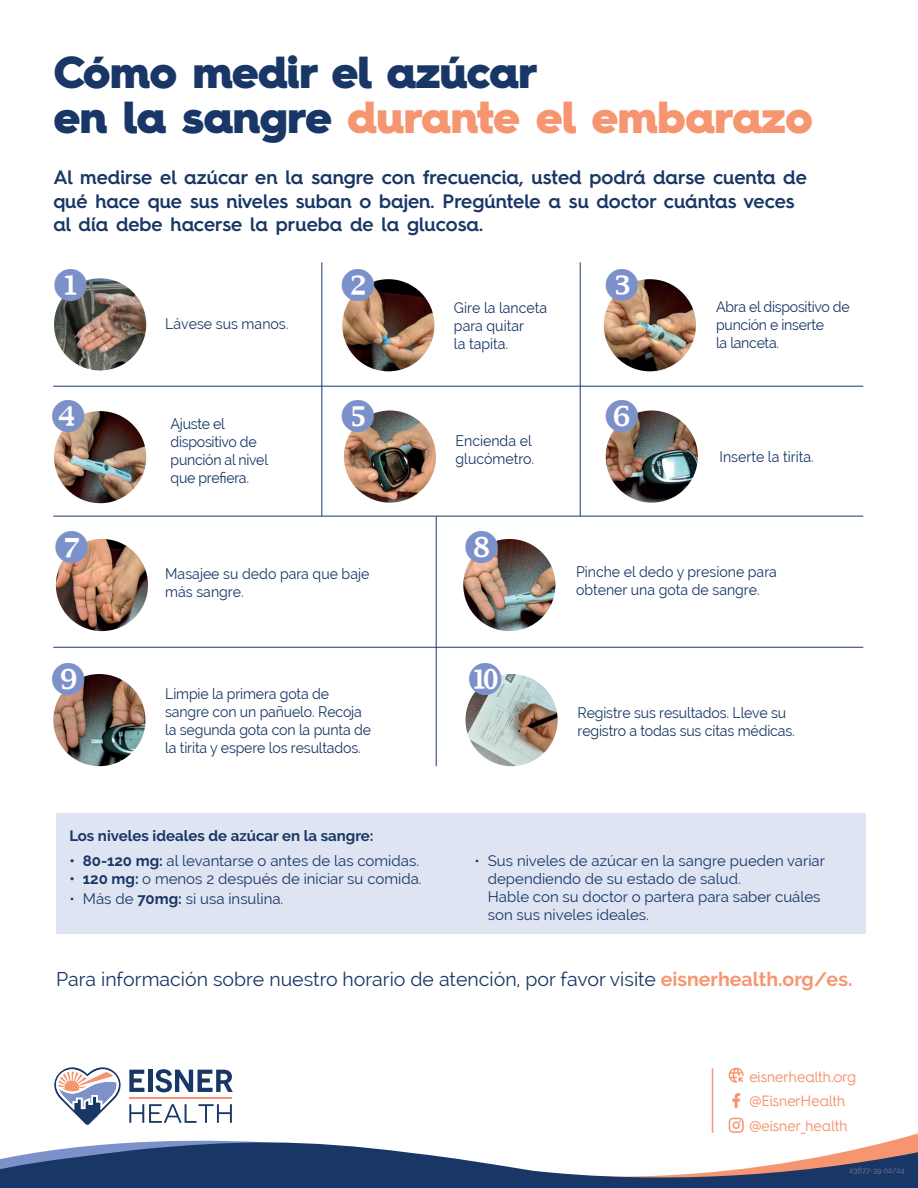
<style>
.page{position:relative;width:918px;height:1188px;background:#fff}
.page>*{position:absolute;margin:0;border:0;box-sizing:border-box;transform-origin:0 0}
.t1{font:900 45px/45px "Hurme Geometric Sans 4";letter-spacing:-.02em;color:#193766}
.t2{font:600 19.5px/23.4px "Hurme Geometric Sans 4";color:#193766}
.t3{font:19.5px "Raleway";color:#193766}
.t4{font:15px/18px "Raleway";color:#193766;scale:.94 1}
.t5{font:15px/18px "Raleway";color:#193766}
.t6{font:15px/18px "Raleway";letter-spacing:-.02em;color:#193766;scale:.94 1}
.t7{font:15px "Hurme Geometric Sans 4";color:#f69571}
.t8{font:700 15px "Raleway";color:#193766}
.t9{font:7.5px "Raleway";color:#7d7e9d}
.s1{color:#f69671}
.s2{font-weight:700}
.s3{font-weight:700;color:#f69671}
</style>
<div class="page">
<div style="left:56px;top:813px;width:810px;height:121px;background:#dfe4f2"></div>
<svg style="left:396px;top:1151px;width:49px;height:37px;background:#2b4772"></svg>
<svg style="left:0;top:1067px;width:396px;height:121px"></svg>
<svg style="left:445px;top:1118px;width:473px;height:70px"></svg>
<svg style="left:732px;top:1093px;width:8px;height:15px"></svg>
<svg style="left:729px;top:1068px;width:14px;height:15px"></svg>
<hr style="left:712px;top:1068px;width:1px;height:65px;background:#f69571">
<img style="left:54px;top:278px;width:92px;height:92px;border-radius:46px">
<img style="left:604px;top:279px;width:92px;height:92px;border-radius:46px">
<img style="left:463px;top:539px;width:92px;height:92px;border-radius:46px">
<img style="left:344px;top:411px;width:92px;height:92px;border-radius:46px">
<img style="left:606px;top:411px;width:92px;height:92px;border-radius:46px">
<img style="left:54px;top:411px;width:92px;height:92px;border-radius:46px">
<img style="left:53px;top:674px;width:92px;height:92px;border-radius:46px">
<hr style="left:322px;top:262px;width:1px;height:254px;background:#193766">
<hr style="left:436px;top:516px;width:1px;height:250px;background:#193766">
<hr style="left:580px;top:262px;width:1px;height:254px;background:#193766">
<hr style="left:53px;top:386px;width:810px;height:1px;background:#193766">
<hr style="left:53px;top:516px;width:810px;height:1px;background:#193766">
<hr style="left:53px;top:647px;width:810px;height:1px;background:#193766">
<img style="left:342px;top:279px;width:92px;height:92px;border-radius:46px">
<img style="left:465px;top:674px;width:93px;height:92px;border-radius:46px">
<img style="left:56px;top:539px;width:92px;height:92px;border-radius:46px">
<svg style="left:611px;top:280px;width:27px;height:21px"></svg>
<svg style="left:61px;top:413px;width:24px;height:19px"></svg>
<svg style="left:61px;top:676px;width:24px;height:19px"></svg>
<svg style="left:473px;top:675px;width:28px;height:20px"></svg>
<svg style="left:61px;top:541px;width:27px;height:22px"></svg>
<svg style="left:469px;top:540px;width:29px;height:23px"></svg>
<svg style="left:351px;top:413px;width:23px;height:19px"></svg>
<svg style="left:613px;top:412px;width:25px;height:20px"></svg>
<svg style="left:60px;top:280px;width:27px;height:21px"></svg>
<svg style="left:349px;top:281px;width:25px;height:20px"></svg>
<h1 class="t1" style="left:53px;top:49px;width:761px">Cómo medir el azúcar<br>en la sangre <span class="s1">durante el embarazo</span></h1>
<h2 class="t2" style="left:53px;top:165px;width:755px">Al medirse el azúcar en la sangre con frecuencia, usted podrá darse cuenta de qué hace que sus niveles suban o bajen. Pregúntele a su doctor cuántas veces al día debe hacerse la prueba de la glucosa.</h2>
<p class="t4" style="left:165px;top:315px;width:133px">Lávese sus manos.</p>
<p class="t6" style="left:171px;top:415px;width:105px">Ajuste el dispositivo de punción al nivel que prefiera.</p>
<p class="t4" style="left:165px;top:565px;width:219px">Masajee su dedo para que baje más sangre.</p>
<p class="t4" style="left:454px;top:299px;width:101px">Gire la lanceta para quitar<br>la tapita.</p>
<p class="t4" style="left:456px;top:432px;width:85px">Encienda el glucómetro.</p>
<p class="t6" style="left:716px;top:297px;width:144px">Abra el dispositivo de punción e inserte<br>la lanceta.</p>
<p class="t4" style="left:720px;top:447px;width:102px">Inserte la tirita.</p>
<p class="t4" style="left:576px;top:562px;width:215px">Pinche el dedo y presione para obtener una gota de sangre.</p>
<p class="t4" style="left:165px;top:685px;width:220px">Limpie la primera gota de sangre con un pañuelo. Recoja la segunda gota con la punta de la tirita y espere los resultados.</p>
<p class="t8" style="left:69px;top:827px;width:306px">Los niveles ideales de azúcar en la sangre:</p>
<p class="t5" style="left:69px;top:851px;width:351px"><span class="s2">• 80-120 mg:</span> al levantarse o antes de las comidas.</p>
<p class="t5" style="left:69px;top:869px;width:354px"><span class="s2">• 120 mg:</span> o menos 2 después de iniciar su comida.</p>
<p class="t5" style="left:69px;top:890px;width:216px">• Más de <span class="s2">70mg:</span> si usa insulina.</p>
<p class="t4" style="left:578px;top:704px;width:233px">Registre sus resultados. Lleve su registro a todas sus citas médicas.</p>
<p class="t5" style="left:488px;top:851px;width:339px;text-indent:-14px">• Sus niveles de azúcar en la sangre pueden variar dependiendo de su estado de salud.<br>Hable con su doctor o partera para saber cuáles son sus niveles ideales.</p>
<h2 class="t3" style="left:56px;top:968px;width:798px">Para información sobre nuestro horario de atención, por favor visite <span class="s3">eisnerhealth.org/es.</span></h2>
<p class="t7" style="left:749px;top:1066px;width:108px">eisnerhealth.org</p>
<p class="t7" style="left:749px;top:1091px;width:97px">@EisnerHealth</p>
<p class="t7" style="left:749px;top:1115px;width:100px">@eisner_health</p>
<p class="t9" style="left:850px;top:1166px;width:56px">23677-39 02/24</p>
</div>
